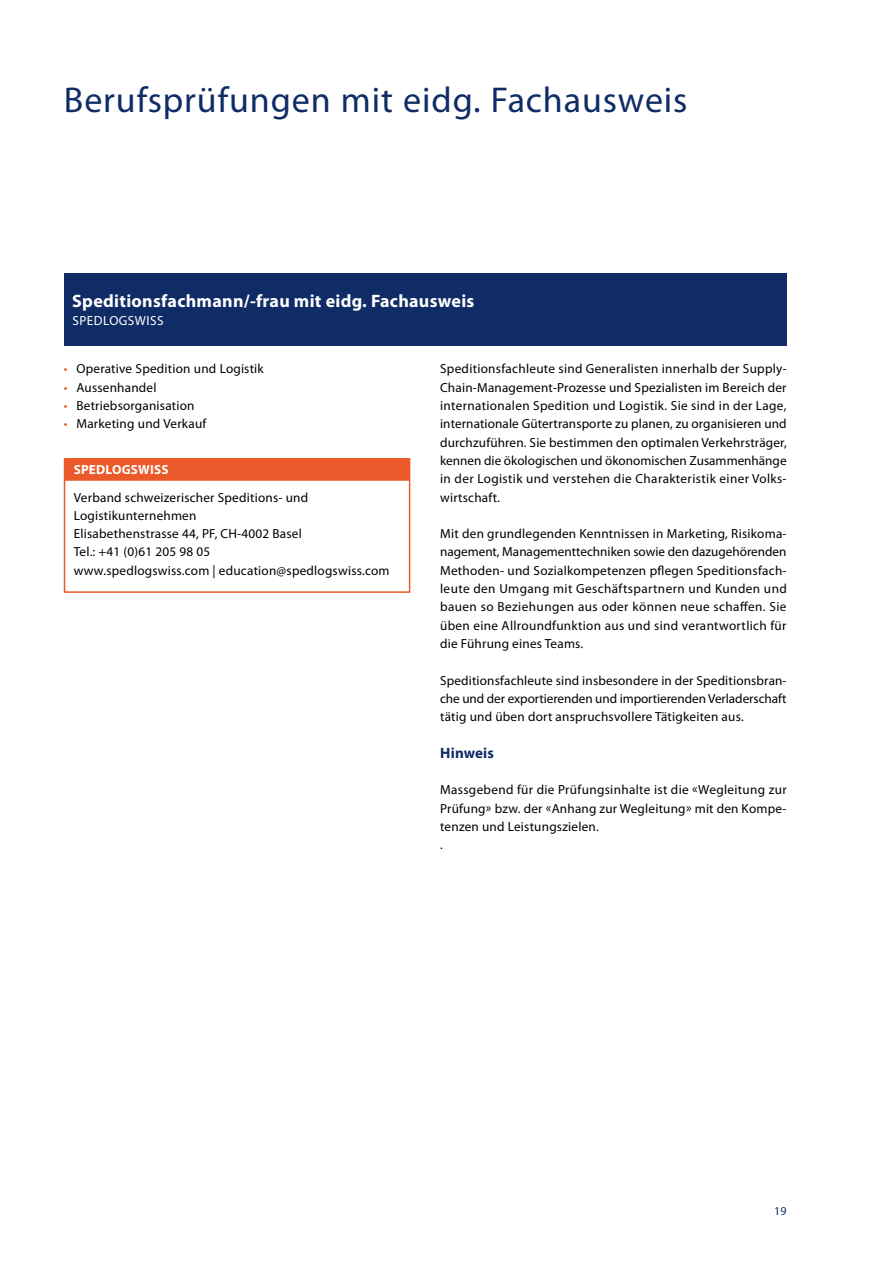
<style>
.page{position:relative;width:893px;height:1263px;background:#fff}
.page>*{position:absolute;margin:0;border:0;box-sizing:border-box;transform-origin:0 0}
.t1{font:36px "Myriad Pro";letter-spacing:.025em;color:#102c66}
.t2{font:700 18px "Myriad Pro";letter-spacing:.015em;color:#fff}
.t3{font:700 15px "Myriad Pro";letter-spacing:.015em;color:#102c66}
.t4{font:13.2px/18.3px "Myriad Pro";letter-spacing:.015em;color:#000;text-align:justify}
.t5{font:700 13.2px "Myriad Pro";letter-spacing:.015em;color:#fff}
.t6{font:13.2px "Myriad Pro";letter-spacing:.035em;color:#fff}
.t7{font:12px "Myriad Pro";color:#102c66}
.s1{color:#ea5929}
</style>
<div class="page">
<div style="left:65px;top:458px;width:344px;height:23px;background:#ea5929"></div>
<div style="left:64px;top:458px;width:346px;height:135px;border:2px solid #ea5929"></div>
<div style="left:64px;top:273px;width:723px;height:72px;background:#102c66"></div>
<h1 class="t1" style="left:64px;top:78px;width:625px">Berufsprüfungen mit eidg. Fachausweis</h1>
<h2 class="t2" style="left:72px;top:289px;width:404px">Speditionsfachmann/-frau mit eidg. Fachausweis</h2>
<p class="t6" style="left:72px;top:312px;width:93px">SPEDLOGSWISS</p>
<p class="t4" style="left:64px;top:360px;width:201px"><span class="s1">•</span> Operative Spedition und Logistik</p>
<p class="t4" style="left:64px;top:378px;width:94px"><span class="s1">•</span> Aussenhandel</p>
<p class="t4" style="left:64px;top:396px;width:132px"><span class="s1">•</span> Betriebsorganisation</p>
<p class="t4" style="left:64px;top:415px;width:144px"><span class="s1">•</span> Marketing und Verkauf</p>
<p class="t5" style="left:74px;top:461px;width:96px">SPEDLOGSWISS</p>
<p class="t4" style="left:74px;top:488px;width:317px;text-align:left">Verband schweizerischer Speditions- und Logistikunternehmen<br>Elisabethenstrasse 44, PF, CH-4002 Basel<br>Tel.: +41 (0)61 205 98 05<br>www.spedlogswiss.com | education@spedlogswiss.com</p>
<p class="t4" style="left:440px;top:360px;width:348px">Speditionsfachleute sind Generalisten innerhalb der Supply-Chain-Management-Prozesse und Spezialisten im Bereich der internationalen Spedition und Logistik. Sie sind in der Lage, internationale Gütertransporte zu planen, zu organisieren und durchzuführen. Sie bestimmen den optimalen Verkehrsträger, kennen die ökologischen und ökonomischen Zusammenhänge in der Logistik und verstehen die Charakteristik einer Volks&shy;wirtschaft.</p>
<p class="t4" style="left:440px;top:524px;width:348px">Mit den grundlegenden Kenntnissen in Marketing, Risikoma&shy;nagement, Managementtechniken sowie den dazugehörenden Methoden- und Sozialkompetenzen pflegen Speditionsfach&shy;leute den Umgang mit Geschäftspartnern und Kunden und bauen so Beziehungen aus oder können neue schaffen. Sie üben eine Allroundfunktion aus und sind verantwortlich für die Führung eines Teams.</p>
<p class="t4" style="left:440px;top:671px;width:348px">Speditionsfachleute sind insbesondere in der Speditionsbran&shy;che und der exportierenden und importierenden Verladerschaft tätig und üben dort anspruchsvollere Tätigkeiten aus.</p>
<p class="t3" style="left:440px;top:743px;width:56px">Hinweis</p>
<p class="t4" style="left:440px;top:781px;width:348px;text-align:left">Massgebend für die Prüfungsinhalte ist die «Wegleitung zur Prüfung» bzw. der «Anhang zur Wegleitung» mit den Kompe&shy;tenzen und Leistungszielen.<br>.</p>
<p class="t7" style="left:774px;top:1204px;width:14px">19</p>
</div>
